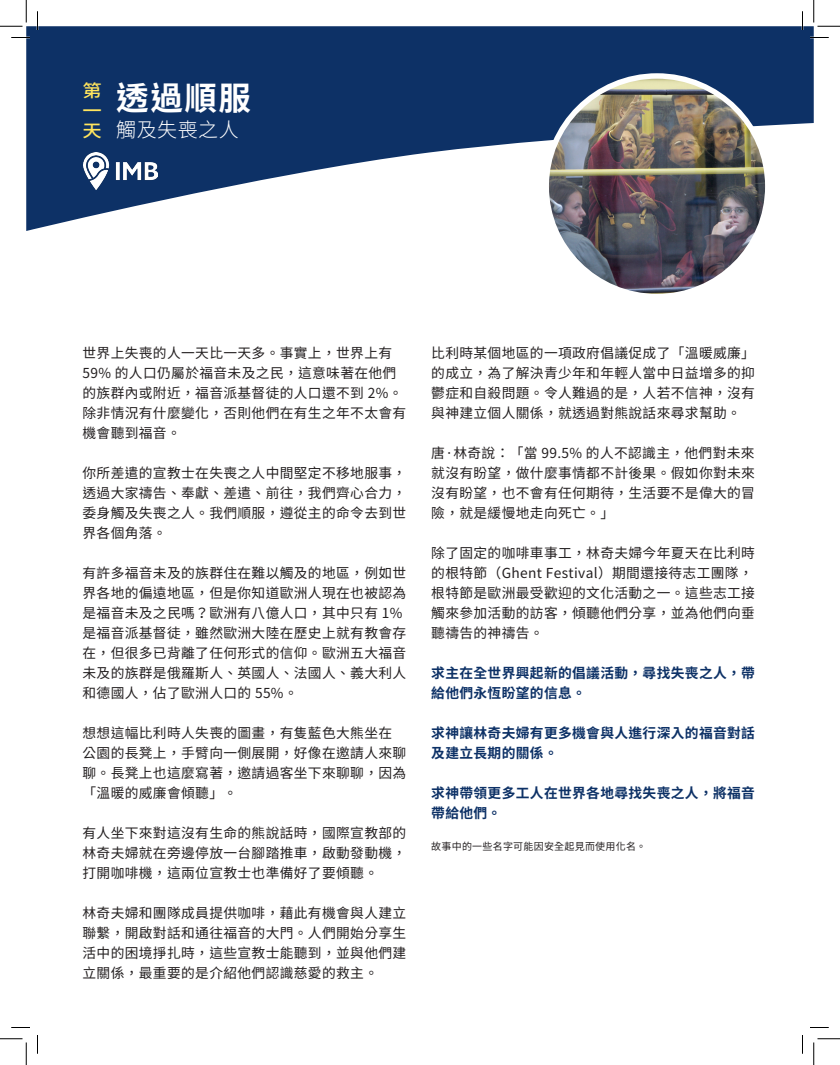
<style>
.page{position:relative;width:840px;height:1065px;background:#fff}
.page>*{position:absolute;margin:0;border:0;box-sizing:border-box;transform-origin:0 0}
.t1{font:700 32.5px "Noto Sans CJ Ktc";color:#fff}
.t2{font:300 20px "Noto Sans CJ Ktc";letter-spacing:.025em;color:#fff}
.t3{font:500 17.38px/20px "Noto Sans CJ Ktc";color:#ffe55e;scale:1.11 1}
.t4{font:13.75px/20px "Noto Sans CJ Ktc";letter-spacing:.025em;color:#231f20;text-align:justify}
.t5{font:700 13.75px/20px "Noto Sans CJ Ktc";letter-spacing:.025em;color:#0d3166}
.t6{font:10px "Noto Sans CJ Ktc";letter-spacing:.025em;color:#231f20}
</style>
<div class="page">
<svg style="left:26px;top:26px;width:788px;height:205px;fill:#0d3166"></svg>
<img style="left:83px;top:152px;width:75px;height:38px">
<img style="left:546px;top:76px;width:222px;height:217px">
<div style="left:544px;top:73px;width:227px;height:226px;border:5px solid #fff;border-radius:50%"></div>
<svg style="left:11px;top:37px;width:19px;height:1px"></svg>
<svg style="left:810px;top:37px;width:19px;height:1px"></svg>
<svg style="left:11px;top:1027px;width:19px;height:1px"></svg>
<svg style="left:810px;top:1027px;width:19px;height:1px"></svg>
<svg style="left:37px;top:11px;width:1px;height:19px"></svg>
<svg style="left:37px;top:1035px;width:1px;height:19px"></svg>
<svg style="left:802px;top:11px;width:1px;height:19px"></svg>
<svg style="left:802px;top:1035px;width:1px;height:19px"></svg>
<svg style="left:0;top:0;width:27px;height:27px"></svg>
<svg style="left:0;top:1039px;width:27px;height:26px"></svg>
<svg style="left:814px;top:0;width:26px;height:27px"></svg>
<svg style="left:814px;top:1039px;width:26px;height:26px"></svg>
<p class="t3" style="left:82px;top:81px;width:19px">第一</p>
<p class="t1" style="left:116px;top:80px;width:136px">透過順服</p>
<p class="t3" style="left:82px;top:121px;width:19px">天</p>
<p class="t2" style="left:116px;top:118px;width:124px">觸及失喪之人</p>
<p class="t4" style="left:82px;top:343px;width:325px;text-align:left">世界上失喪的人一天比一天多。事實上，世界上有<br>59% 的人口仍屬於福音未及之民，這意味著在他們的族群內或附近，福音派基督徒的人口還不到 2%。除非情況有什麼變化，否則他們在有生之年不太會有機會聽到福音。</p>
<p class="t4" style="left:82px;top:463px;width:325px">你所差遣的宣教士在失喪之人中間堅定不移地服事，透過大家禱告、奉獻、差遣、前往，我們齊心合力，委身觸及失喪之人。我們順服，遵從主的命令去到世界各個角落。</p>
<p class="t4" style="left:82px;top:563px;width:325px;text-align:left">有許多福音未及的族群住在難以觸及的地區，例如世界各地的偏遠地區，但是你知道歐洲人現在也被認為是福音未及之民嗎？歐洲有八億人口，其中只有 1%是福音派基督徒，雖然歐洲大陸在歷史上就有教會存在，但很多已背離了任何形式的信仰。歐洲五大福音未及的族群是俄羅斯人、英國人、法國人、義大利人和德國人，佔了歐洲人口的 55%。</p>
<p class="t4" style="left:82px;top:723px;width:325px;text-align:left">想想這幅比利時人失喪的圖畫，有隻藍色大熊坐在公園的長凳上，手臂向一側展開，好像在邀請人來聊聊。長凳上也這麼寫著，邀請過客坐下來聊聊，因為「溫暖的威廉會傾聽」。</p>
<p class="t4" style="left:82px;top:823px;width:325px">有人坐下來對這沒有生命的熊說話時，國際宣教部的林奇夫婦就在旁邊停放一台腳踏推車，啟動發動機，打開咖啡機，這兩位宣教士也準備好了要傾聽。</p>
<p class="t4" style="left:82px;top:903px;width:325px">林奇夫婦和團隊成員提供咖啡，藉此有機會與人建立聯繫，開啟對話和通往福音的大門。人們開始分享生活中的困境掙扎時，這些宣教士能聽到，並與他們建立關係，最重要的是介紹他們認識慈愛的救主。</p>
<p class="t4" style="left:431px;top:343px;width:325px">比利時某個地區的一項政府倡議促成了「溫暖威廉」的成立，為了解決青少年和年輕人當中日益增多的抑鬱症和自殺問題。令人難過的是，人若不信神，沒有與神建立個人關係，就透過對熊說話來尋求幫助。</p>
<p class="t4" style="left:431px;top:443px;width:325px">唐·林奇說：「當 99.5% 的人不認識主，他們對未來就沒有盼望，做什麼事情都不計後果。假如你對未來沒有盼望，也不會有任何期待，生活要不是偉大的冒險，就是緩慢地走向死亡。」</p>
<p class="t4" style="left:431px;top:543px;width:325px;text-align:left">除了固定的咖啡車事工，林奇夫婦今年夏天在比利時的根特節（Ghent Festival）期間還接待志工團隊，根特節是歐洲最受歡迎的文化活動之一。這些志工接觸來參加活動的訪客，傾聽他們分享，並為他們向垂聽禱告的神禱告。</p>
<p class="t5" style="left:431px;top:663px;width:325px">求主在全世界興起新的倡議活動，尋找失喪之人，帶給他們永恆盼望的信息。</p>
<p class="t5" style="left:431px;top:723px;width:325px">求神讓林奇夫婦有更多機會與人進行深入的福音對話及建立長期的關係。</p>
<p class="t5" style="left:431px;top:783px;width:325px">求神帶領更多工人在世界各地尋找失喪之人，將福音帶給他們。</p>
<p class="t6" style="left:431px;top:841px;width:216px">故事中的一些名字可能因安全起見而使用化名。</p>
</div>
